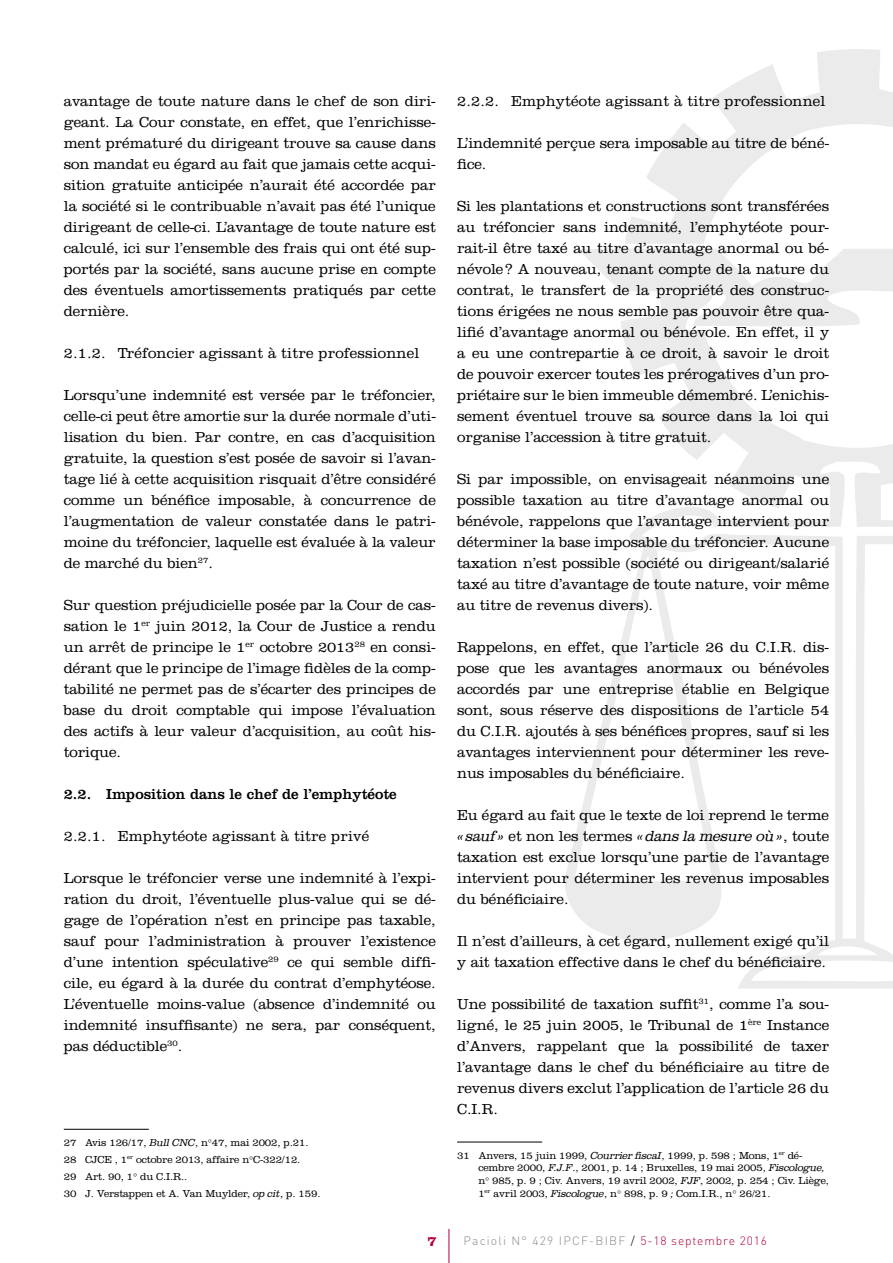
<style>
.page{position:relative;width:893px;height:1263px;background:#fff}
.page>*{position:absolute;margin:0;border:0;box-sizing:border-box;transform-origin:0 0}
.t1{font:300 15px/21px "Clarendon LT Std";letter-spacing:-.005em;color:#000;text-align:justify}
.t2{font:italic 300 15px "Clarendon Std";letter-spacing:-.005em;color:#000}
.t3{font:15px "Clarendon LT Std";color:#000}
.t4{font:700 14.85px "Clarendon LT Std";color:#b30033}
.t5{font:300 12px "DIN";letter-spacing:.1em;color:#87888a}
.t6{font:300 10.5px/16.8px "Clarendon LT Std";letter-spacing:-.015em;color:#000}
.s1{font-family:"Clarendon Std";font-style:italic}
.s2{font-family:"Clarendon LT Std";font-style:normal}
.s3{color:#000}
.s4{color:#b30033}
</style>
<div class="page">
<svg style="left:565px;top:49px;width:328px;height:939px"></svg>
<hr style="left:449px;top:1229px;width:1px;height:34px;background:#b30033">
<hr style="left:64px;top:1129px;width:85px;height:1px;background:#000">
<hr style="left:457px;top:1142px;width:85px;height:1px;background:#000">
<p class="t1" style="left:64px;top:91px;width:374px">avantage de toute nature dans le chef de son diri&shy;geant. La Cour constate, en effet, que l’enrichisse&shy;ment prématuré du dirigeant trouve sa cause dans son mandat eu égard au fait que jamais cette acqui&shy;sition gratuite anticipée n’aurait été accordée par la société si le contribuable n’avait pas été l’unique dirigeant de celle-ci. L’avantage de toute nature est calculé, ici sur l’ensemble des frais qui ont été sup&shy;portés par la société, sans aucune prise en compte des éventuels amortissements pratiqués par cette dernière.</p>
<p class="t1" style="left:64px;top:343px;width:357px">2.1.2. Tréfoncier agissant à titre professionnel</p>
<p class="t1" style="left:64px;top:385px;width:374px">Lorsqu’une indemnité est versée par le tréfoncier, celle-ci peut être amortie sur la durée normale d’uti&shy;lisation du bien. Par contre, en cas d’acquisition gratuite, la question s’est posée de savoir si l’avan&shy;tage lié à cette acquisition risquait d’être considéré comme un bénéfice imposable, à concurrence de l’augmentation de valeur constatée dans le patri&shy;moine du tréfoncier, laquelle est évaluée à la valeur de marché du bien<sup>27</sup>.</p>
<p class="t1" style="left:64px;top:595px;width:374px">Sur question préjudicielle posée par la Cour de cas&shy;sation le 1<sup>er</sup> juin 2012, la Cour de Justice a rendu un arrêt de principe le 1<sup>er</sup> octobre 2013<sup>28</sup> en consi&shy;dérant que le principe de l’image fidèles de la comp&shy;tabilité ne permet pas de s’écarter des principes de base du droit comptable qui impose l’évaluation des actifs à leur valeur d’acquisition, au coût his&shy;torique.</p>
<p class="t3" style="left:64px;top:785px;width:334px">2.2. Imposition dans le chef de l’emphytéote</p>
<p class="t1" style="left:64px;top:826px;width:307px">2.2.1. Emphytéote agissant à titre privé</p>
<p class="t1" style="left:64px;top:868px;width:374px">Lorsque le tréfoncier verse une indemnité à l’expi&shy;ration du droit, l’éventuelle plus-value qui se dé&shy;gage de l’opération n’est en principe pas taxable, sauf pour l’administration à prouver l’existence d’une intention spéculative<sup>29</sup> ce qui semble diffi&shy;cile, eu égard à la durée du contrat d’emphytéose.<br>L’éventuelle moins-value (absence d’indemnité ou indemnité insuffisante) ne sera, par conséquent, pas déductible<sup>30</sup>.</p>
<p class="t6" style="left:64px;top:1134px;width:258px">27 Avis 126/17, <span class="s1">Bull CNC</span>, n°47, mai 2002, p.21.<br>28 CJCE , 1<sup>er</sup> octobre 2013, affaire n°C-322/12.<br>29 Art. 90, 1° du C.I.R..<br>30 J. Verstappen et A. Van Muylder, <span class="s1">op cit</span>, p. 159.</p>
<p class="t1" style="left:457px;top:91px;width:370px">2.2.2. Emphytéote agissant à titre professionnel</p>
<p class="t1" style="left:457px;top:133px;width:374px">L’indemnité perçue sera imposable au titre de béné&shy;fice.</p>
<p class="t1" style="left:457px;top:196px;width:374px">Si les plantations et constructions sont transférées au tréfoncier sans indemnité, l’emphytéote pour&shy;rait-il être taxé au titre d’avantage anormal ou bé&shy;névole? A nouveau, tenant compte de la nature du contrat, le transfert de la propriété des construc&shy;tions érigées ne nous semble pas pouvoir être qua&shy;lifié d’avantage anormal ou bénévole. En effet, il y a eu une contrepartie à ce droit, à savoir le droit de pouvoir exercer toutes les prérogatives d’un pro&shy;priétaire sur le bien immeuble démembré. L’enichis&shy;sement éventuel trouve sa source dans la loi qui organise l’accession à titre gratuit.</p>
<p class="t1" style="left:457px;top:469px;width:374px">Si par impossible, on envisageait néanmoins une possible taxation au titre d’avantage anormal ou bénévole, rappelons que l’avantage intervient pour déterminer la base imposable du tréfoncier. Aucune taxation n’est possible (société ou dirigeant/salarié taxé au titre d’avantage de toute nature, voir même au titre de revenus divers).</p>
<p class="t1" style="left:457px;top:637px;width:374px">Rappelons, en effet, que l’article 26 du C.I.R. dis&shy;pose que les avantages anormaux ou bénévoles accordés par une entreprise établie en Belgique sont, sous réserve des dispositions de l’article 54 du C.I.R. ajoutés à ses bénéfices propres, sauf si les avantages interviennent pour déterminer les reve&shy;nus imposables du bénéficiaire.</p>
<p class="t1" style="left:457px;top:805px;width:373px">Eu égard au fait que le texte de loi reprend le terme</p>
<p class="t2" style="left:457px;top:827px;width:374px">«sauf » <span class="s2">et non les termes</span> «dans la mesure où»<span class="s2">, toute</span></p>
<p class="t1" style="left:457px;top:847px;width:374px">taxation est exclue lorsqu’une partie de l’avantage intervient pour déterminer les revenus imposables du bénéficiaire.</p>
<p class="t1" style="left:457px;top:931px;width:374px">Il n’est d’ailleurs, à cet égard, nullement exigé qu’il y ait taxation effective dans le chef du bénéficiaire.</p>
<p class="t1" style="left:457px;top:994px;width:374px">Une possibilité de taxation suffit<sup>31</sup>, comme l’a sou&shy;ligné, le 25 juin 2005, le Tribunal de 1<sup>ère</sup> Instance d’Anvers, rappelant que la possibilité de taxer l’avantage dans le chef du bénéficiaire au titre de revenus divers exclut l’application de l’article 26 du C.I.R.</p>
<p class="t6" style="left:478px;top:1149px;width:352px;line-height:12.6px;text-indent:-21px">31 Anvers, 15 juin 1999, <span class="s1">Courrier fiscaI</span>, 1999, p. 598 ; Mons, 1<sup>er</sup> dé&shy;cembre 2000, <span class="s1">F.J.F</span>., 2001, p. 14 ; Bruxelles, 19 mai 2005, <span class="s1">Fiscologue, </span>n° 985, p. 9 ; Civ. Anvers, 19 avril 2002, <span class="s1">FJF</span>, 2002, p. 254 ; Civ. Liège, 1<sup>er</sup> avril 2003, <span class="s1">Fiscologue</span>, n° 898, p. 9 <span class="s1">;</span> Com.I.R., n° 26/21.</p>
<p class="t4" style="left:427px;top:1232px;width:11px">7</p>
<p class="t5" style="left:463px;top:1233px;width:305px">Pacioli N° 429 IPCF-BIBF <span class="s3">/</span> <span class="s4">5-18 septembre 2016</span></p>
</div>
